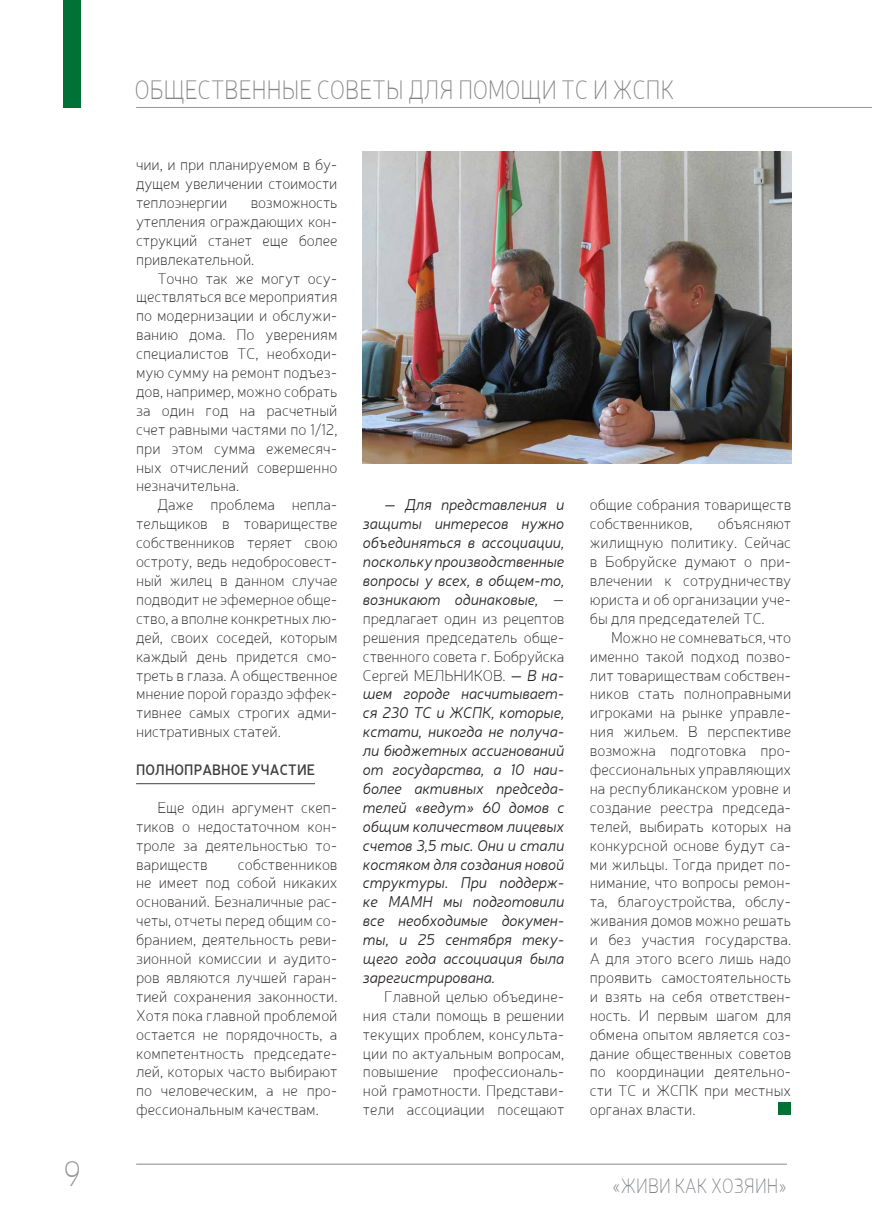
<style>
.page{position:relative;width:872px;height:1212px;background:#fff}
.page>*{position:absolute;margin:0;border:0;box-sizing:border-box;transform-origin:0 0}
.t1{font:100 36px "Neris";color:#939598;scale:.8 1}
.t2{font:100 27px "Neris";letter-spacing:.01em;color:#808285;scale:.8 1}
.t3{font:100 21px "Neris";letter-spacing:.01em;color:#808285;scale:.8 1}
.t4{font:100 15.75px/18.9px "Neris";color:#231f20;text-align:justify;scale:.95 1}
.t5{font:italic 300 15.75px/18.9px "Neris";letter-spacing:-.01em;color:#231f20;text-align:justify;scale:.95 1}
.t6{font:600 15px "Neris";letter-spacing:.01em;color:#3e3e3f;scale:.9 1}
.s1{font-weight:100;font-style:normal}
</style>
<div class="page">
<hr style="left:136px;top:1163px;width:651px;height:2px;background:#939598">
<div style="left:64px;top:0;width:17px;height:107px;background:#007236"></div>
<hr style="left:136px;top:107px;width:736px;height:1px;background:#939598">
<div style="left:778px;top:1102px;width:13px;height:13px;background:#007236"></div>
<hr style="left:136px;top:783px;width:179px;height:1px;background:#3e3e3f">
<img style="left:363px;top:151px;width:428px;height:312px">
<h1 class="t1" style="left:64px;top:1153px;width:23px">9</h1>
<h2 class="t2" style="left:135px;top:74px;width:675px">ОБЩЕСТВЕННЫЕ СОВЕТЫ ДЛЯ ПОМОЩИ ТС И ЖСПК</h2>
<p class="t4" style="left:136px;top:155px;width:213px">чии, и при планируемом в бу&shy;дущем увеличении стоимости теплоэнергии</p>
<p class="t4" style="left:136px;top:193px;width:213px;text-indent:115px">возможность утепления ограждающих кон&shy;струкций станет еще более привлекательной.</p>
<p class="t4" style="left:136px;top:269px;width:213px;text-indent:21px">Точно так же могут осу&shy;ществляться все мероприятия по модернизации и обслужи&shy;ванию дома. По уверениям специалистов ТС, необходи&shy;мую сумму на ремонт подъез&shy;дов, например, можно собрать за один год на расчетный счет равными частями по 1/12, при этом сумма ежемесяч&shy;ных отчислений совершенно незначительна.</p>
<p class="t4" style="left:136px;top:495px;width:213px;text-indent:21px">Даже проблема непла&shy;тельщиков в товариществе собственников теряет свою остроту, ведь недобросовест&shy;ный жилец в данном случае подводит не эфемерное обще&shy;ство, а вполне конкретных лю&shy;дей, своих соседей, которым каждый день придется смо&shy;треть в глаза. А общественное мнение порой гораздо эффек&shy;тивнее самых строгих адми&shy;нистративных статей.</p>
<p class="t6" style="left:136px;top:761px;width:200px">ПОЛНОПРАВНОЕ УЧАСТИЕ</p>
<p class="t4" style="left:136px;top:798px;width:213px;text-indent:21px">Еще один аргумент скеп&shy;тиков о недостаточном кон&shy;троле за деятельностью то&shy;вариществ</p>
<p class="t4" style="left:136px;top:855px;width:213px;text-indent:102px">собственников не имеет под собой никаких оснований. Безналичные рас&shy;четы, отчеты перед общим со&shy;бранием, деятельность реви&shy;зионной комиссии и аудито&shy;ров являются лучшей гаран&shy;тией сохранения законности.<br>Хотя пока главной проблемой остается не порядочность, а компетентность председате&shy;лей, которых часто выбирают по человеческим, а не про&shy;фессиональным качествам.</p>
<p class="t5" style="left:363px;top:495px;width:213px;text-indent:21px">— Для представления и защиты интересов нужно объединяться в ассоциации, поскольку производственные вопросы у всех, в общем-то, возникают одинаковые, <span class="s1">— предлагает один из рецептов решения председатель обще&shy;ственного совета г. Бобруйска Сергей МЕЛЬНИКОВ.</span> — В на&shy;шем городе насчитывает&shy;ся 230 ТС и ЖСПК, которые, кстати, никогда не получа&shy;ли бюджетных ассигнований от государства, а 10 наи&shy;более активных председа&shy;телей «ведут» 60 домов с общим количеством лицевых счетов 3,5 тыс. Они и стали костяком для создания новой структуры. При поддерж&shy;ке МАМН мы подготовили все необходимые докумен&shy;ты, и 25 сентября теку&shy;щего года ассоциация была зарегистрирована.</p>
<p class="t4" style="left:363px;top:987px;width:213px;text-indent:21px">Главной целью объедине&shy;ния стали помощь в решении текущих проблем, консульта&shy;ции по актуальным вопросам, повышение профессиональ&shy;ной грамотности. Представи&shy;тели ассоциации посещают</p>
<p class="t4" style="left:590px;top:495px;width:213px">общие собрания товариществ собственников,</p>
<p class="t4" style="left:590px;top:514px;width:213px;text-indent:128px">объясняют жилищную политику. Сейчас в Бобруйске думают о при&shy;влечении к сотрудничеству юриста и об организации уче&shy;бы для председателей ТС.</p>
<p class="t4" style="left:590px;top:628px;width:213px;text-indent:21px">Можно не сомневаться, что именно такой подход позво&shy;лит товариществам собствен&shy;ников стать полноправными игроками на рынке управле&shy;ния жильем. В перспективе возможна подготовка про&shy;фессиональных управляющих на республиканском уровне и создание реестра председа&shy;телей, выбирать которых на конкурсной основе будут са&shy;ми жильцы. Тогда придет по&shy;нимание, что вопросы ремон&shy;та, благоустройства, обслу&shy;живания домов можно решать и без участия государства.<br>А для этого всего лишь надо проявить самостоятельность и взять на себя ответствен&shy;ность. И первым шагом для обмена опытом является соз&shy;дание общественных советов по координации деятельно&shy;сти ТС и ЖСПК при местных органах власти.</p>
<h3 class="t3" style="left:612px;top:1173px;width:220px">«ЖИВИ КАК ХОЗЯИН»</h3>
</div>
